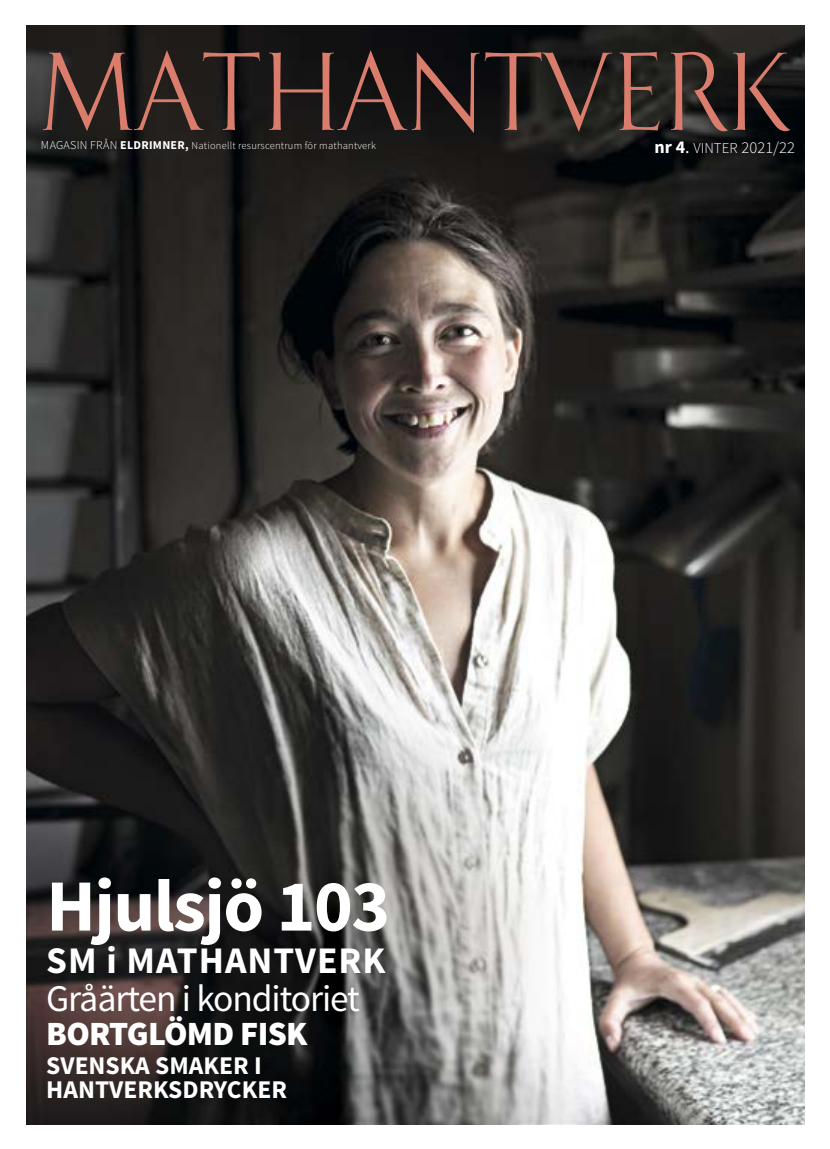
<style>
.page{position:relative;width:830px;height:1149px;background:#fff}
.page>*{position:absolute;margin:0;border:0;box-sizing:border-box;transform-origin:0 0}
.t1{font:114px "Bodebeck LT Std";letter-spacing:.005em;color:#db7d6d}
.t2{font:700 73.5px "Source Sans Pro";letter-spacing:-.02em;color:#fff}
.t3{font:37.5px "Source Sans Pro";letter-spacing:-.03em;color:#fff}
.t4{font:700 37.5px "Source Sans Pro";letter-spacing:.025em;color:#fff}
.t5{font:900 33.9px "Source Sans Pro";letter-spacing:-.02em;color:#fff}
.t6{font:700 25.5px/24px "Source Sans Pro";color:#fff}
.t7{font:300 16.5px "Source Sans Pro";color:#fff}
.t8{font:300 10.5px "Source Sans Pro";letter-spacing:.02em;color:#fff}
.s1{font-size:12px}
.s2{font-weight:700;font-size:12px}
.s3{font-weight:700;font-size:18px}
.s4{font-weight:400;font-size:18px}
.s5{font-size:15px}
</style>
<div class="page">
<img style="left:26px;top:26px;width:778px;height:1097px">
<h1 class="t1" style="left:37px;top:33px;width:751px">MATHANTVERK</h1>
<p class="t8" style="left:41px;top:139px;width:336px"><span class="s1">MAGASIN FRÅN</span> <span class="s2">ELDRIMNER,</span> Nationellt resurscentrum för mathantverk</p>
<h3 class="t7" style="left:654px;top:138px;width:142px"><span class="s3">nr 4</span><span class="s4">.</span> <span class="s5">VINTER</span> 2021/22</h3>
<h2 class="t2" style="left:46px;top:858px;width:345px">Hjulsjö 103</h2>
<h3 class="t4" style="left:46px;top:935px;width:341px">SM i MATHANTVERK</h3>
<h3 class="t3" style="left:46px;top:974px;width:315px">Gråärten i konditoriet</h3>
<h3 class="t5" style="left:46px;top:1011px;width:263px">BORTGLÖMD FISK</h3>
<h3 class="t6" style="left:46px;top:1054px;width:242px">SVENSKA SMAKER I<br>HANTVERKSDRYCKER</h3>
</div>
